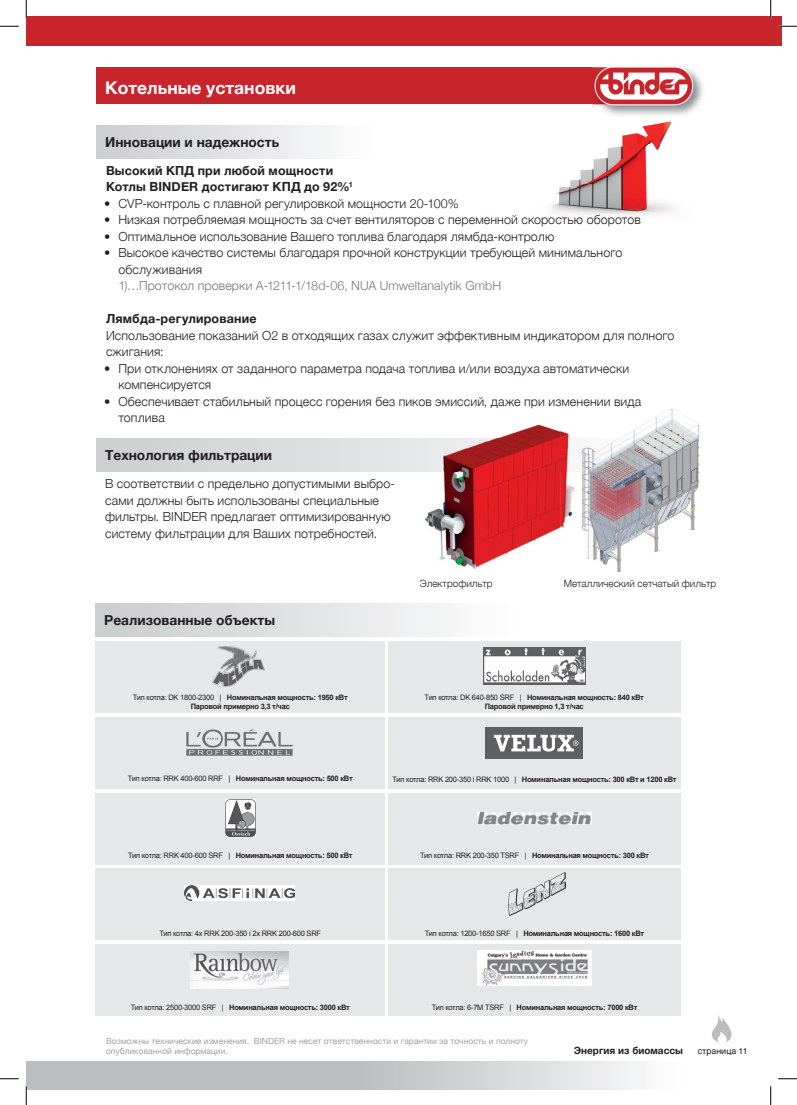
<style>
.page{position:relative;width:797px;height:1105px;background:#fff}
.page>*{position:absolute;margin:0;border:0;box-sizing:border-box;transform-origin:0 0}
.t1{font:700 17.5px "Helvetica Neue";color:#fff}
.t2{font:700 13.75px "Helvetica Neue";color:#231f20}
.t3{font:300 12.5px/16.5px "Helvetica Neue";letter-spacing:.005em;color:#231f20}
.t4{font:700 12.5px/16.5px "Helvetica Neue";letter-spacing:.01em;color:#231f20}
.t5{font:300 12.5px "Helvetica Neue";letter-spacing:.005em;color:#76787b}
.t6{font:300 10px "Helvetica Neue";color:#231f20}
.t7{font:700 10px "Helvetica Neue";color:#231f20}
.t8{font:8.75px "Helvetica";color:#231f20}
.t9{font:8.5px/10.2px "Helvetica Neue";color:#a0a1a5}
.t10{font:700 7.5px/9px "Arial";letter-spacing:-.03em;color:#231f20;text-align:center}
.t11{font:7.5px "Arial";letter-spacing:-.03em;color:#231f20}
.s1{font-weight:400}
</style>
<div class="page">
<svg style="left:27px;top:1061px;width:613px;height:28px;background:#c8c9cc"></svg>
<div style="left:26px;top:16px;width:755px;height:29px;background:#c8242b"></div>
<svg style="left:712px;top:1015px;width:20px;height:27px"></svg>
<img style="left:622px;top:121px;width:50px;height:23px">
<img style="left:550px;top:144px;width:126px;height:72px">
<div style="left:96px;top:68px;width:539px;height:36px;background:#c8242b"></div>
<img style="left:592px;top:67px;width:111px;height:34px">
<img style="left:592px;top:101px;width:108px;height:14px">
<img style="left:592px;top:68px;width:3px;height:36px">
<svg style="left:594px;top:67px;width:99px;height:38px"></svg>
<svg style="left:595px;top:68px;width:97px;height:36px"></svg>
<div style="left:96px;top:125px;width:284px;height:33px;background:linear-gradient(to right,#cbcccf,#fefeff)"></div>
<div style="left:96px;top:439px;width:329px;height:33px;background:#d9dadc"></div>
<img style="left:425px;top:425px;width:149px;height:144px">
<img style="left:425px;top:439px;width:216px;height:33px">
<img style="left:560px;top:425px;width:81px;height:14px">
<img style="left:641px;top:409px;width:59px;height:81px">
<img style="left:574px;top:472px;width:67px;height:18px">
<img style="left:574px;top:490px;width:122px;height:41px">
<img style="left:560px;top:531px;width:99px;height:40px">
<div style="left:95px;top:642px;width:289px;height:71px;background:#e6e7e9"></div>
<div style="left:95px;top:717px;width:289px;height:71px;background:#e6e7e9"></div>
<div style="left:95px;top:793px;width:289px;height:71px;background:#e6e7e9"></div>
<div style="left:95px;top:869px;width:289px;height:71px;background:#e6e7e9"></div>
<div style="left:95px;top:944px;width:289px;height:72px;background:#e6e7e9"></div>
<div style="left:388px;top:642px;width:292px;height:71px;background:#e6e7e9"></div>
<div style="left:388px;top:717px;width:292px;height:71px;background:#e6e7e9"></div>
<div style="left:388px;top:793px;width:292px;height:71px;background:#e6e7e9"></div>
<div style="left:388px;top:869px;width:292px;height:71px;background:#e6e7e9"></div>
<div style="left:388px;top:944px;width:292px;height:72px;background:#e6e7e9"></div>
<div style="left:95px;top:604px;width:435px;height:33px;background:linear-gradient(to right,#cacbcd,#fff)"></div>
<img style="left:483px;top:647px;width:102px;height:37px">
<img style="left:186px;top:729px;width:107px;height:27px">
<img style="left:225px;top:800px;width:30px;height:36px">
<img style="left:477px;top:812px;width:114px;height:12px">
<img style="left:508px;top:872px;width:57px;height:43px">
<img style="left:477px;top:950px;width:114px;height:35px">
<img style="left:184px;top:885px;width:111px;height:15px">
<img style="left:190px;top:951px;width:98px;height:37px">
<div style="left:485px;top:727px;width:98px;height:32px;background:#5f5f62"></div>
<svg style="left:494px;top:735px;width:84px;height:17px"></svg>
<img style="left:213px;top:646px;width:51px;height:41px">
<svg style="left:0;top:25px;width:19px;height:2px"></svg>
<svg style="left:778px;top:25px;width:19px;height:2px"></svg>
<svg style="left:0;top:1078px;width:19px;height:1px"></svg>
<svg style="left:778px;top:1078px;width:19px;height:1px"></svg>
<svg style="left:25px;top:0;width:2px;height:19px"></svg>
<svg style="left:25px;top:1061px;width:2px;height:44px"></svg>
<svg style="left:770px;top:0;width:1px;height:19px"></svg>
<svg style="left:770px;top:1086px;width:1px;height:19px"></svg>
<h1 class="t1" style="left:105px;top:75px;width:192px">Котельные установки</h1>
<p class="t2" style="left:105px;top:131px;width:176px">Инновации и надежность</p>
<p class="t4" style="left:106px;top:162px;width:248px">Высокий КПД при любой мощности<br>Котлы BINDER достигают КПД до 92%<sup>1</sup></p>
<p class="t3" style="left:104px;top:194px;width:356px">• CVP-контроль с плавной регулировкой мощности 20-100%</p>
<p class="t3" style="left:104px;top:211px;width:538px">• Низкая потребляемая мощность за счет вентиляторов с переменной скоростью оборотов</p>
<p class="t3" style="left:104px;top:227px;width:451px">• Оптимальное использование Вашего топлива благодаря лямбда-контролю</p>
<p class="t3" style="left:118px;top:244px;width:505px;text-indent:-14px">• Высокое качество системы благодаря прочной конструкции требующей минимального обслуживания</p>
<p class="t5" style="left:118px;top:276px;width:384px">1)…Протокол проверки A-1211-1/18d-06, NUA Umweltanalytik GmbH</p>
<p class="t4" style="left:106px;top:311px;width:152px">Лямбда-регулирование</p>
<p class="t3" style="left:106px;top:326px;width:570px">Использование показаний O2 в отходящих газах служит эффективным индикатором для полного сжигания:</p>
<p class="t3" style="left:118px;top:359px;width:512px;text-indent:-14px">• При отклонениях от заданного параметра подача топлива и/или воздуха автоматически компенсируется</p>
<p class="t3" style="left:118px;top:392px;width:524px;text-indent:-14px">• Обеспечивает стабильный процесс горения без пиков эмиссий, даже при изменении вида топлива</p>
<p class="t2" style="left:105px;top:445px;width:168px">Технология фильтрации</p>
<p class="t3" style="left:105px;top:475px;width:291px">В соответствии с предельно допустимыми выбро&shy;сами должны быть использованы специальные фильтры. BINDER предлагает оптимизированную систему фильтрации для Ваших потребностей.</p>
<p class="t6" style="left:420px;top:576px;width:74px">Электрофильтр</p>
<p class="t6" style="left:563px;top:576px;width:154px">Металлический сетчатый фильтр</p>
<p class="t2" style="left:104px;top:610px;width:172px">Реализованные объекты</p>
<p class="t10" style="left:133px;top:692px;width:216px"><span class="s1">Тип котла: DK 1800-2300 |</span> Номинальная мощность: 1950 кВт<br>Паровой примерно 3,3 т/час</p>
<p class="t10" style="left:424px;top:692px;width:221px"><span class="s1">Тип котла: DK 640-850 SRF |</span> Номинальная мощность: 840 кВт<br>Паровой примерно 1,3 т/час</p>
<p class="t10" style="left:128px;top:774px;width:226px"><span class="s1">Тип котла: RRK 400-600 RRF |</span> Номинальная мощность: 500 кВт</p>
<p class="t10" style="left:392px;top:775px;width:285px"><span class="s1">Тип котла: RRK 200-350 i RRK 1000 |</span> Номинальная мощность: 300 кВт и 1200 кВт</p>
<p class="t10" style="left:128px;top:851px;width:226px"><span class="s1">Тип котла: RRK 400-600 SRF |</span> Номинальная мощность: 500 кВт</p>
<p class="t10" style="left:420px;top:851px;width:230px"><span class="s1">Тип котла: RRK 200-350 TSRF |</span> Номинальная мощность: 300 кВт</p>
<p class="t11" style="left:159px;top:928px;width:163px">Тип котла: 4x RRK 200-350 i 2x RRK 200-600 SRF</p>
<p class="t10" style="left:425px;top:928px;width:221px"><span class="s1">Тип котла: 1200-1650 SRF |</span> Номинальная мощность: 1600 кВт</p>
<p class="t10" style="left:131px;top:1002px;width:221px"><span class="s1">Тип котла: 2500-3000 SRF |</span> Номинальная мощность: 3000 кВт</p>
<p class="t10" style="left:431px;top:1002px;width:207px"><span class="s1">Тип котла: 6-7M TSRF |</span> Номинальная мощность: 7000 кВт</p>
<p class="t9" style="left:106px;top:1036px;width:423px">Возможны технические изменения. BINDER не несет ответственности и гарантии за точность и полноту опубликованной информации.</p>
<p class="t8" style="left:698px;top:1044px;width:51px">страница 11</p>
<p class="t7" style="left:574px;top:1043px;width:111px">Энергия из биомассы</p>
</div>
